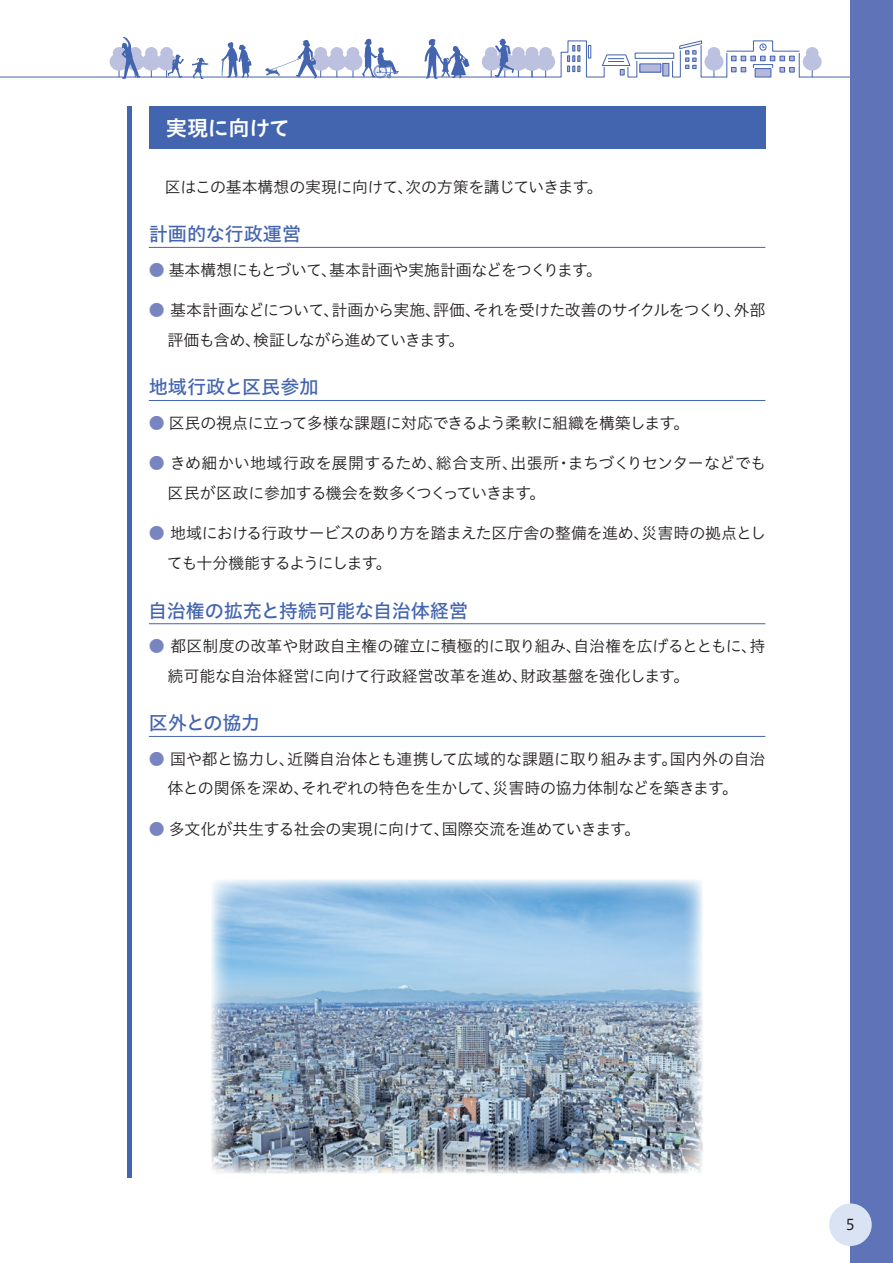
<style>
.page{position:relative;width:893px;height:1263px;background:#fff}
.page>*{position:absolute;margin:0;border:0;box-sizing:border-box;transform-origin:0 0}
.t1{font:21.3px "Hiragino UD Sans Std N W6";letter-spacing:-.025em;color:#fff}
.t2{font:19.2px "Hiragino UD Sans Std N W5";color:#4364af}
.t3{font:15.9px/29.7px "Hiragino UD Sans Std N W3";letter-spacing:-.025em;color:#231f20}
.t4{font:15.9px/29.7px "Hiragino UD Sans Std N W3";letter-spacing:-.045em;color:#231f20}
.t5{font:14.85px "Hiragino UD Sans Std N W4";color:#231f20}
.s1{color:#7885c1}
</style>
<div class="page">
<div style="left:635px;top:53px;width:39px;height:6px;border:1px solid #4364af"></div>
<div style="left:663px;top:63px;width:6px;height:13px;background:#b4b9dc"></div>
<div style="left:662px;top:63px;width:7px;height:13px;border:1px solid #4364af"></div>
<div style="left:640px;top:64px;width:21px;height:8px;background:#b4b9dc"></div>
<div style="left:639px;top:63px;width:22px;height:10px;border:1px solid #4364af"></div>
<hr style="left:799px;top:77px;width:94px;height:1px;background:#4364af">
<svg style="left:672px;top:40px;width:150px;height:38px"></svg>
<svg style="left:0;top:37px;width:638px;height:42px"></svg>
<div style="left:850px;top:0;width:43px;height:1263px;background:#5f73b8"></div>
<hr style="left:128px;top:106px;width:4px;height:1072px;background:#4364af">
<hr style="left:149px;top:247px;width:616px;height:1px;background:#4364af">
<hr style="left:149px;top:400px;width:616px;height:1px;background:#4364af">
<hr style="left:149px;top:623px;width:616px;height:1px;background:#4364af">
<hr style="left:149px;top:736px;width:616px;height:1px;background:#4364af">
<div style="left:149px;top:106px;width:616px;height:43px;background:#4364af"></div>
<img style="left:211px;top:879px;width:492px;height:295px">
<div style="left:829px;top:1203px;width:43px;height:43px;background:#dae3f3;border-radius:50%"></div>
<h1 class="t1" style="left:166px;top:112px;width:126px">実現に向けて</h1>
<p class="t3" style="left:149px;top:171px;width:455px">　区はこの基本構想の実現に向けて、次の方策を講じていきます。</p>
<p class="t2" style="left:149px;top:219px;width:154px">計画的な行政運営</p>
<p class="t3" style="left:149px;top:254px;width:455px"><span class="s1">●</span> 基本構想にもとづいて、基本計画や実施計画などをつくります。</p>
<p class="t4" style="left:168px;top:294px;width:599px;text-indent:-19px"><span class="s1">●</span> 基本計画などについて、計画から実施、評価、それを受けた改善のサイクルをつくり、外部評価も含め、検証しながら進めていきます。</p>
<p class="t2" style="left:149px;top:372px;width:171px">地域行政と区民参加</p>
<p class="t3" style="left:149px;top:407px;width:542px"><span class="s1">●</span> 区民の視点に立って多様な課題に対応できるよう柔軟に組織を構築します。</p>
<p class="t3" style="left:168px;top:447px;width:600px;text-indent:-19px"><span class="s1">●</span> きめ細かい地域行政を展開するため、総合支所、出張所・まちづくりセンターなどでも区民が区政に参加する機会を数多くつくっていきます。</p>
<p class="t3" style="left:167px;top:517px;width:601px;text-indent:-18px"><span class="s1">●</span> 地域における行政サービスのあり方を踏まえた区庁舎の整備を進め、災害時の拠点としても十分機能するようにします。</p>
<p class="t2" style="left:148px;top:596px;width:321px">自治権の拡充と持続可能な自治体経営</p>
<p class="t3" style="left:168px;top:630px;width:599px;text-indent:-19px"><span class="s1">●</span> 都区制度の改革や財政自主権の確立に積極的に取り組み、自治権を広げるとともに、持続可能な自治体経営に向けて行政経営改革を進め、財政基盤を強化します。</p>
<p class="t2" style="left:149px;top:708px;width:113px">区外との協力</p>
<p class="t3" style="left:149px;top:743px;width:618px;text-align:center"><span class="s1">●</span> 国や都と協力し、近隣自治体とも連携して広域的な課題に取り組みます。国内外の自治体との関係を深め、それぞれの特色を生かして、災害時の協力体制などを築きます。</p>
<p class="t3" style="left:149px;top:813px;width:493px"><span class="s1">●</span> 多文化が共生する社会の実現に向けて、国際交流を進めていきます。</p>
<p class="t5" style="left:846px;top:1213px;width:11px">5</p>
</div>
